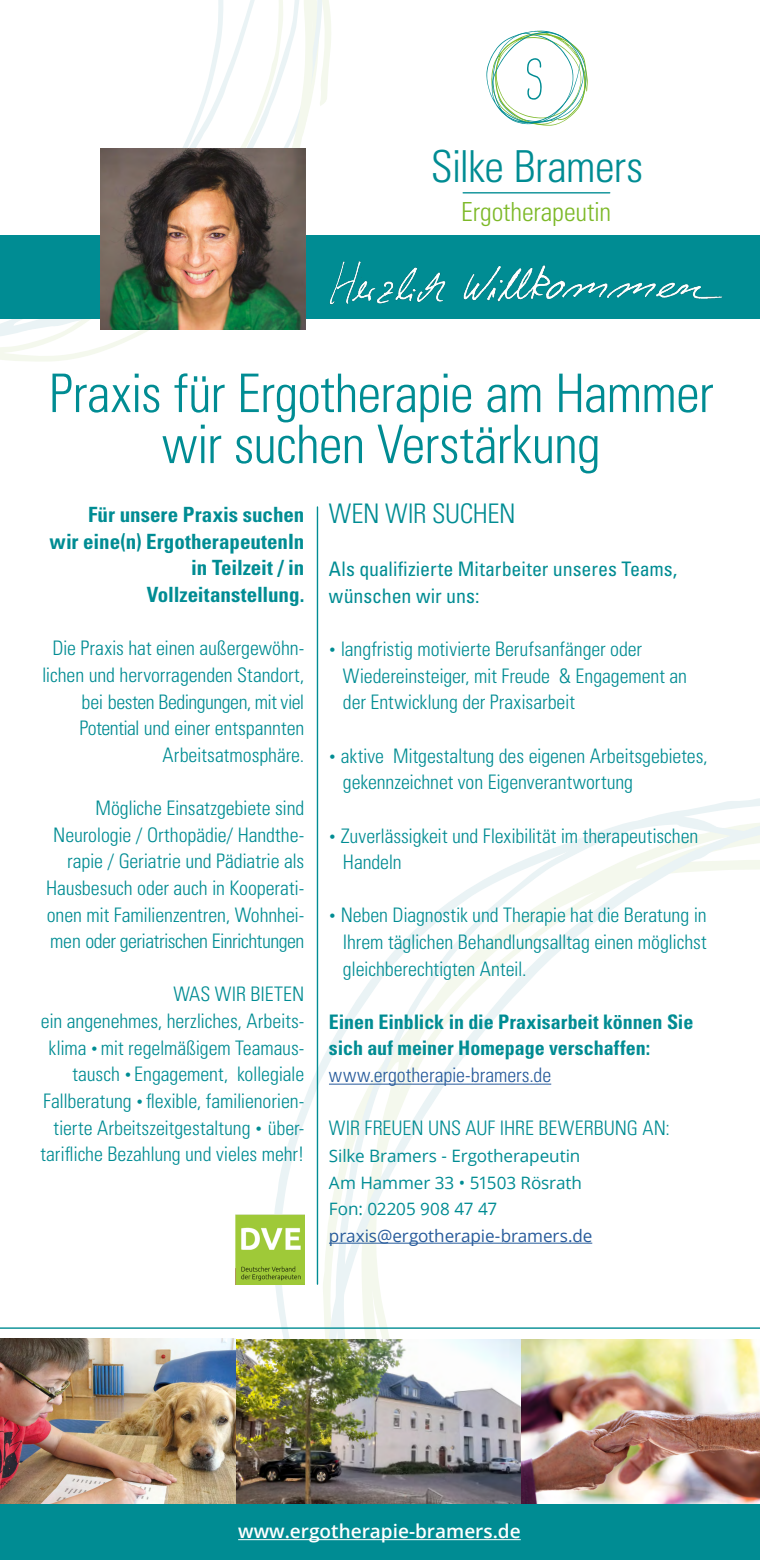
<style>
.page{position:relative;width:760px;height:1560px;background:#fff}
.page>*{position:absolute;margin:0;border:0;box-sizing:border-box;transform-origin:0 0}
.t1{font:300 condensed 53.2px/51px "Univers LT Std";letter-spacing:-.015em;color:#008c93;text-align:center}
.t2{font:300 condensed 44.1px "Univers LT Std";letter-spacing:-.015em;color:#008c93}
.t3{font:300 condensed 27px "Univers LT Std";letter-spacing:-.015em;color:#008c93}
.t4{font:300 condensed 26.3px "Univers LT Std";letter-spacing:-.005em;color:#7db928}
.t5{font:700 condensed 21px/26.6px "Univers LT Std";letter-spacing:-.005em;color:#008c93;text-align:right}
.t6{font:300 condensed 20px/26.6px "Univers LT Std";letter-spacing:-.005em;color:#008c93}
.t7{font:700 condensed 20px/26.6px "Univers LT Std";letter-spacing:-.005em;color:#008c93}
.t8{font:condensed 20px/26.6px "Univers LT Std";letter-spacing:-.005em;color:#008c93}
.t9{font:300 condensed 20px "Univers LT Std";letter-spacing:-.005em;color:#275b9b}
.t10{font:600 19px "Open Sans";color:#fff}
.t11{font:17.1px/26.6px "Open Sans";letter-spacing:-.005em;color:#008c93;text-align:justify}
.t12{font:17.1px "Open Sans";letter-spacing:-.005em;color:#275b9b}
.s1{font-size:12px}
</style>
<div class="page">
<hr style="left:463px;top:192px;width:147px;height:1px;background:#008c93">
<svg style="left:486px;top:31px;width:102px;height:95px"></svg>
<svg style="left:273px;top:807px;width:487px;height:531px"></svg>
<svg style="left:0;top:0;width:331px;height:362px"></svg>
<svg style="left:0;top:0;width:301px;height:343px"></svg>
<div style="left:0;top:235px;width:760px;height:84px;background:#008c93"></div>
<img style="left:100px;top:148px;width:205px;height:181px">
<img style="left:235px;top:1338px;width:287px;height:166px">
<img style="left:0;top:1338px;width:235px;height:166px">
<img style="left:522px;top:1339px;width:238px;height:165px">
<div style="left:0;top:1504px;width:760px;height:55px;background:#008c93"></div>
<hr style="left:238px;top:1538px;width:283px;height:1px;background:#fff">
<hr style="left:329px;top:1083px;width:222px;height:1px;background:#275b9b">
<hr style="left:329px;top:1242px;width:263px;height:1px;background:#275b9b">
<hr style="left:317px;top:507px;width:1px;height:776px;background:#008c93">
<hr style="left:0;top:1327px;width:760px;height:1px;background:#008c93">
<img style="left:329px;top:261px;width:394px;height:44px">
<img style="left:236px;top:1214px;width:69px;height:70px">
<h2 class="t2" style="left:431px;top:140px;width:214px">Silke Bramers</h2>
<h3 class="t4" style="left:461px;top:195px;width:152px">Ergotherapeutin</h3>
<h1 class="t1" style="left:49px;top:368px;width:666px">Praxis für Ergotherapie am Hammer wir suchen Verstärkung</h1>
<p class="t5" style="left:50px;top:501px;width:256px">Für unsere Praxis suchen<br>wir eine(n) ErgotherapeutenIn in Teilzeit / in<br>Vollzeitanstellung.</p>
<p class="t6" style="left:42px;top:635px;width:264px;text-align:right">Die Praxis hat einen außergewöhn&shy;lichen und hervorragenden Standort, bei besten Bedingungen, mit viel<br>Potential und einer entspannten<br>Arbeitsatmosphäre.</p>
<p class="t6" style="left:46px;top:794px;width:260px;text-align:right">Mögliche Einsatzgebiete sind Neurologie / Orthopädie/ Handthe&shy;rapie / Geriatrie und Pädiatrie als Hausbesuch oder auch in Kooperati&shy;onen mit Familienzentren, Wohnhei&shy;men oder geriatrischen Einrichtungen</p>
<p class="t6" style="left:41px;top:980px;width:265px;text-align:right">WAS WIR BIETEN<br>ein angenehmes, herzliches, Arbeits&shy;klima <span class="s1">•</span> mit regelmäßigem Teamaus&shy;tausch <span class="s1">•</span> Engagement, kollegiale Fallberatung <span class="s1">•</span> flexible, familienorien&shy;tierte Arbeitszeitgestaltung <span class="s1">•</span> über&shy;tarifliche Bezahlung und vieles mehr!</p>
<h3 class="t3" style="left:329px;top:497px;width:188px">WEN WIR SUCHEN</h3>
<p class="t8" style="left:329px;top:555px;width:350px">Als qualifizierte Mitarbeiter unseres Teams, wünschen wir uns:</p>
<p class="t6" style="left:343px;top:635px;width:346px;text-indent:-14px"><span class="s1">•</span> langfristig motivierte Berufsanfänger oder<br>Wiedereinsteiger, mit Freude &amp; Engagement an der Entwicklung der Praxisarbeit</p>
<p class="t6" style="left:343px;top:742px;width:366px;text-indent:-14px"><span class="s1">•</span> aktive Mitgestaltung des eigenen Arbeitsgebietes, gekennzeichnet von Eigenverantwortung</p>
<p class="t6" style="left:343px;top:822px;width:357px;text-indent:-14px"><span class="s1">•</span> Zuverlässigkeit und Flexibilität im therapeutischen<br>Handeln</p>
<p class="t6" style="left:343px;top:902px;width:365px;text-align:justify;text-indent:-14px"><span class="s1">•</span> Neben Diagnostik und Therapie hat die Beratung in Ihrem täglichen Behandlungsalltag einen möglichst gleichberechtigten Anteil.</p>
<p class="t7" style="left:329px;top:1008px;width:366px">Einen Einblick in die Praxisarbeit können Sie sich auf meiner Homepage verschaffen:</p>
<p class="t9" style="left:329px;top:1062px;width:224px">www.ergotherapie-bramers.de</p>
<p class="t6" style="left:329px;top:1114px;width:343px">WIR FREUEN UNS AUF IHRE BEWERBUNG AN:</p>
<p class="t11" style="left:329px;top:1141px;width:255px">Silke Bramers - Ergotherapeutin Am Hammer 33 • 51503 Rösrath Fon: 02205 908 47 47</p>
<p class="t12" style="left:329px;top:1223px;width:265px">praxis@ergotherapie-bramers.de</p>
<p class="t10" style="left:238px;top:1517px;width:284px">www.ergotherapie-bramers.de</p>
</div>
